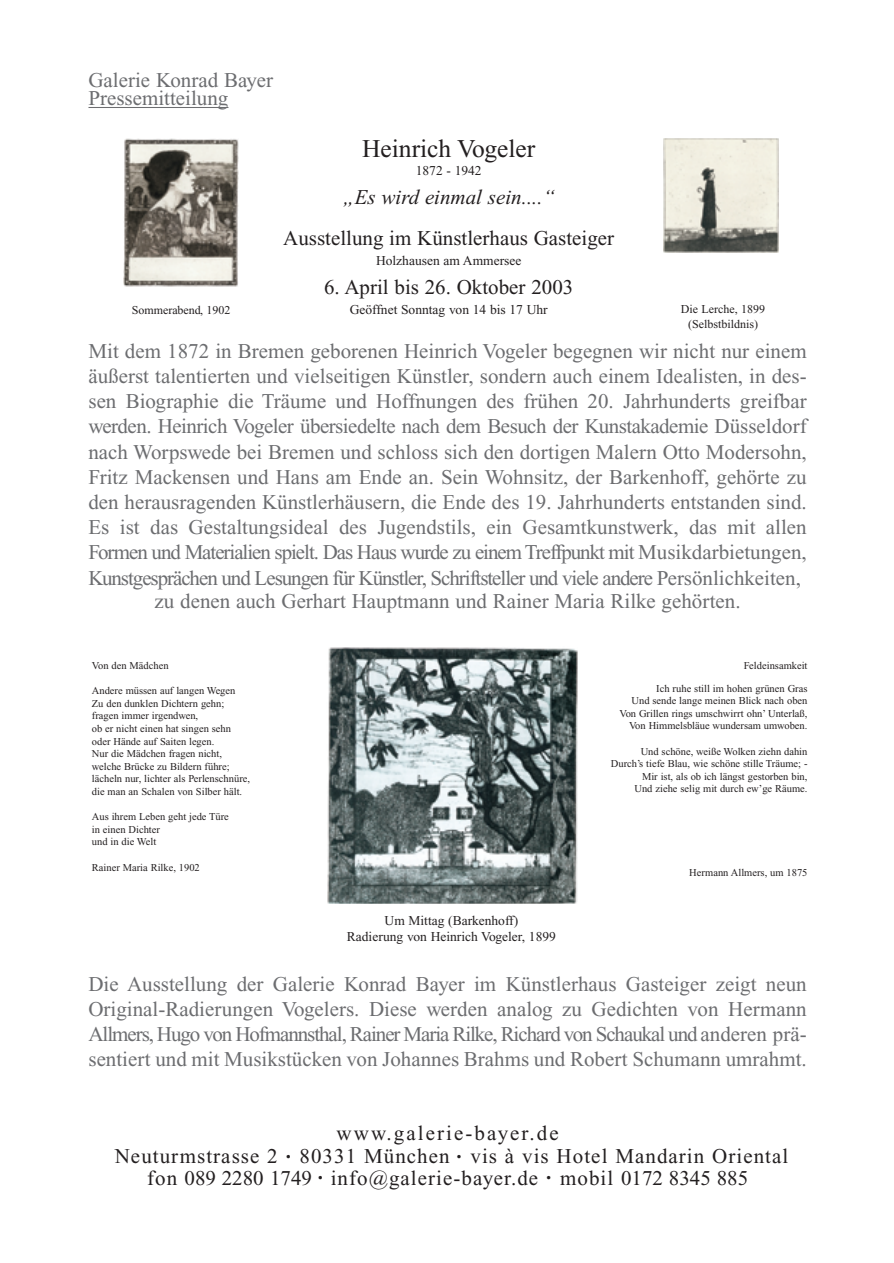
<style>
.page{position:relative;width:894px;height:1263px;background:#fff}
.page>*{position:absolute;margin:0;border:0;box-sizing:border-box;transform-origin:0 0}
.t1{font:25.5px "Times New Roman";color:#231f20}
.t2{font:21px/25.2px "Times New Roman";color:#6c6d70;text-align:justify}
.t3{font:21px/22.5px "Times New Roman";letter-spacing:.05em;color:#231f20;text-align:center}
.t4{font:21px "Times New Roman";color:#231f20}
.t5{font:italic 21px "Times New Roman";color:#231f20}
.t6{font:13.5px/16.2px "Times New Roman";color:#231f20;text-align:center}
.t7{font:12px/14.4px "Times New Roman";color:#231f20;text-align:center}
.t8{font:10.5px/12.6px "Times New Roman";color:#231f20;text-align:right}
</style>
<div class="page">
<img style="left:327px;top:647px;width:250px;height:257px">
<img style="left:124px;top:138px;width:115px;height:149px">
<img style="left:664px;top:138px;width:115px;height:114px">
<hr style="left:88px;top:107px;width:140px;height:1px;background:#6c6d70">
<p class="t2" style="left:89px;top:73px;width:186px;line-height:18px">Galerie Konrad Bayer<br>Pressemitteilung</p>
<p class="t1" style="left:362px;top:139px;width:175px">Heinrich Vogeler</p>
<p class="t6" style="left:416px;top:164px;width:67px">1872 - 1942</p>
<p class="t5" style="left:343px;top:189px;width:213px">„Es wird einmal sein....“</p>
<p class="t4" style="left:283px;top:230px;width:333px">Ausstellung im Künstlerhaus Gasteiger</p>
<p class="t6" style="left:376px;top:254px;width:147px">Holzhausen am Ammersee</p>
<p class="t4" style="left:324px;top:279px;width:251px">6. April bis 26. Oktober 2003</p>
<p class="t6" style="left:350px;top:302px;width:199px">Geöffnet Sonntag von 14 bis 17 Uhr</p>
<p class="t2" style="left:89px;top:340px;width:720px">Mit dem 1872 in Bremen geborenen Heinrich Vogeler begegnen wir nicht nur einem äußerst talentierten und vielseitigen Künstler, sondern auch einem Idealisten, in des&shy;sen Biographie die Träume und Hoffnungen des frühen 20. Jahrhunderts greifbar werden. Heinrich Vogeler übersiedelte nach dem Besuch der Kunstakademie Düsseldorf nach Worpswede bei Bremen und schloss sich den dortigen Malern Otto Modersohn, Fritz Mackensen und Hans am Ende an. Sein Wohnsitz, der Barkenhoff, gehörte zu den herausragenden Künstlerhäusern, die Ende des 19. Jahrhunderts entstanden sind.<br>Es ist das Gestaltungsideal des Jugendstils, ein Gesamtkunstwerk, das mit allen Formen und Materialien spielt. Das Haus wurde zu einem Treffpunkt mit Musikdarbietungen, Kunstgesprächen und Lesungen für Künstler, Schriftsteller und viele andere Persönlichkeiten,</p>
<p class="t7" style="left:132px;top:303px;width:100px">Sommerabend, 1902</p>
<p class="t7" style="left:681px;top:303px;width:86px">Die Lerche, 1899 (Selbstbildnis)</p>
<p class="t2" style="left:155px;top:591px;width:588px">zu denen auch Gerhart Hauptmann und Rainer Maria Rilke gehörten.</p>
<p class="t8" style="left:92px;top:660px;width:78px">Von den Mädchen</p>
<p class="t8" style="left:92px;top:685px;width:160px;text-align:left">Andere müssen auf langen Wegen<br>Zu den dunklen Dichtern gehn; fragen immer irgendwen,<br>ob er nicht einen hat singen sehn oder Hände auf Saiten legen.<br>Nur die Mädchen fragen nicht, welche Brücke zu Bildern führe; lächeln nur, lichter als Perlenschnüre, die man an Schalen von Silber hält.</p>
<p class="t8" style="left:92px;top:811px;width:138px;text-align:left">Aus ihrem Leben geht jede Türe in einen Dichter<br>und in die Welt</p>
<p class="t8" style="left:92px;top:862px;width:109px">Rainer Maria Rilke, 1902</p>
<p class="t8" style="left:656px;top:656px;width:153px;line-height:22.2px">Feldeinsamkeit<br>Ich ruhe still im hohen grünen Gras</p>
<p class="t8" style="left:619px;top:695px;width:190px">Und sende lange meinen Blick nach oben<br>Von Grillen rings umschwirrt ohn’ Unterlaß,<br>Von Himmelsbläue wundersam umwoben.</p>
<p class="t8" style="left:611px;top:746px;width:198px">Und schöne, weiße Wolken ziehn dahin Durch’s tiefe Blau, wie schöne stille Träume; - Mir ist, als ob ich längst gestorben bin,<br>Und ziehe selig mit durch ew’ge Räume.</p>
<p class="t8" style="left:689px;top:867px;width:120px">Hermann Allmers, um 1875</p>
<p class="t6" style="left:347px;top:913px;width:211px">Um Mittag (Barkenhoff)<br>Radierung von Heinrich Vogeler, 1899</p>
<p class="t2" style="left:89px;top:973px;width:720px">Die Ausstellung der Galerie Konrad Bayer im Künstlerhaus Gasteiger zeigt neun Original-Radierungen Vogelers. Diese werden analog zu Gedichten von Hermann Allmers, Hugo von Hofmannsthal, Rainer Maria Rilke, Richard von Schaukal und anderen prä&shy;sentiert und mit Musikstücken von Johannes Brahms und Robert Schumann umrahmt.</p>
<p class="t3" style="left:115px;top:1124px;width:675px">www.galerie-bayer.de<br>Neuturmstrasse 2 <sup>.</sup> 80331 München <sup>.</sup> vis à vis Hotel Mandarin Oriental fon 089 2280 1749 <sup>.</sup> info@galerie-bayer.de <sup>.</sup> mobil 0172 8345 885</p>
</div>
